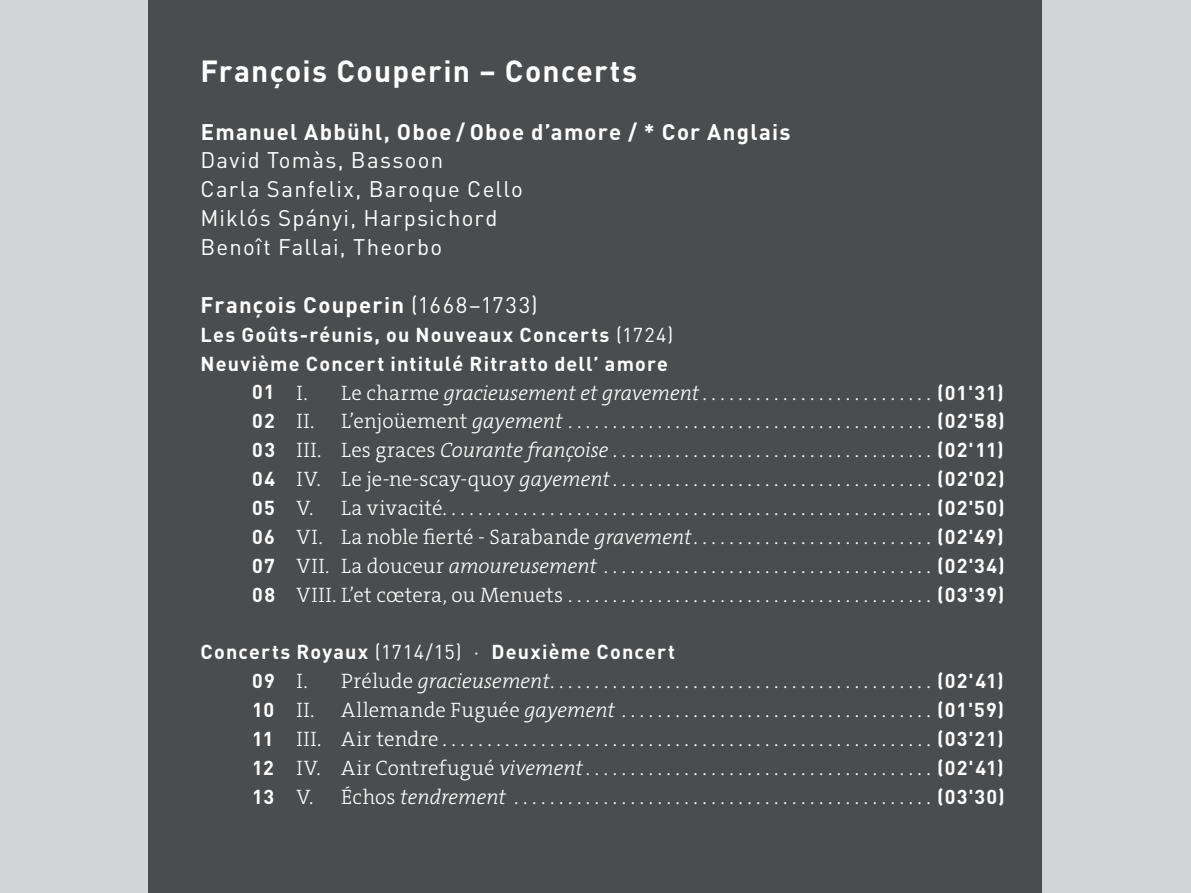
<style>
.page{position:relative;width:1191px;height:893px;background:#fff}
.page>*{position:absolute;margin:0;border:0;box-sizing:border-box;transform-origin:0 0}
.t1{font:700 30.15px "DINOT";letter-spacing:.04em;color:#fff}
.t2{font:22.35px/28.8px "DINOT";letter-spacing:.055em;color:#fff}
.t3{font:700 22.35px "DINOT";letter-spacing:.055em;color:#fff}
.t4{font:300 21.15px/28.8px "The Serif E2 s";color:#fff;text-align:justify}
.t5{font:300 21px "The Serif E2 s";color:#fff}
.t6{font:700 19.95px/28.8px "DINOT";letter-spacing:.06em;color:#fff}
.s1{font-weight:400}
.s2{font-family:"The Serif E2 s";font-weight:300;font-size:21px}
.s3{font-size:21px}
.s4{font-style:italic;font-size:21px}
.s5{font-family:"DINOT";font-weight:700;font-size:19.95px}
</style>
<div class="page">
<div style="left:0;top:0;width:180px;height:893px;background:#d3d4d6"></div>
<div style="left:1022px;top:0;width:169px;height:893px;background:#d3d4d6"></div>
<div style="left:149px;top:0;width:893px;height:893px;background:#4b4c4d"></div>
<h1 class="t1" style="left:200px;top:51px;width:438px">François Couperin – Concerts</h1>
<p class="t3" style="left:201px;top:117px;width:591px">Emanuel Abbühl, Oboe / Oboe d’amore / * Cor Anglais</p>
<p class="t2" style="left:200px;top:146px;width:324px">David Tomàs, Bassoon<br>Carla Sanfelix, Baroque Cello<br>Miklós Spányi, Harpsichord<br>Benoît Fallai, Theorbo</p>
<p class="t3" style="left:200px;top:290px;width:339px">François Couperin <span class="s1">(1668–1733)</span></p>
<p class="t6" style="left:200px;top:320px;width:474px">Les Goûts-réunis, ou Nouveaux Concerts <span class="s1">(1724)</span></p>
<p class="t6" style="left:200px;top:348px;width:469px">Neuvième Concert intitulé Ritratto dell’ amore</p>
<p class="t6" style="left:252px;top:377px;width:57px">01 <span class="s2">I.</span></p>
<p class="t4" style="left:341px;top:378px;width:664px"><span class="s3">Le charme</span> <span class="s4">gracieusement et gravement</span> . . . . . . . . . . . . . . . . . . . . . . . . . . <span class="s5">(01'31)</span></p>
<p class="t5" style="left:252px;top:408px;width:64px"><span class="s5">02</span> II.</p>
<p class="t4" style="left:252px;top:407px;width:754px;text-indent:89px"><span class="s3">L’enjoüement</span> <span class="s4">gayement</span> .........................................<span class="s5">(02'58)<br>03</span> <span class="s3">III. Les graces</span> <span class="s4">Courante françoise</span> ....................................<span class="s5">(02'11)<br>04</span> <span class="s3">IV. Le je-ne-scay-quoy</span> <span class="s4">gayement</span> ....................................<span class="s5">(02'02)</span></p>
<p class="t6" style="left:252px;top:493px;width:63px">05 <span class="s2">V.</span></p>
<p class="t4" style="left:252px;top:494px;width:754px;text-indent:89px"><span class="s3">La vivacité</span>. . . . . . . . . . . . . . . . . . . . . . . . . . . . . . . . . . . . . . . . . . . . . . . . . . . . . . . <span class="s5">(02'50)<br>06</span> <span class="s3">VI. La noble fierté - Sarabande</span> <span class="s4">gravement</span> . . . . . . . . . . . . . . . . . . . . . . . . . . . <span class="s5">(02'49)<br>07</span> <span class="s3">VII. La douceur</span> <span class="s4">amoureusement</span> .....................................<span class="s5">(02'34)<br>08</span> <span class="s3">VIII.L’et cœtera, ou Menuets</span> .........................................<span class="s5">(03'39)</span></p>
<p class="t6" style="left:252px;top:637px;width:424px;text-indent:-52px">Concerts Royaux <span class="s1">(1714/15) ·</span> Deuxième Concert<br>09 <span class="s2">I.</span></p>
<p class="t4" style="left:341px;top:667px;width:664px"><span class="s3">Prélude</span> <span class="s4">gracieusement</span> ...........................................<span class="s5">(02'41)</span></p>
<p class="t4" style="left:252px;top:696px;width:753px;text-indent:89px"><span class="s3">Allemande Fuguée</span> <span class="s4">gayement</span> ...................................<span class="s5">(01'59)<br>11</span> <span class="s3">III. Air tendre</span> .......................................................<span class="s5">(03'21)<br>12</span> <span class="s3">IV. Air Contrefugué</span> <span class="s4">vivement</span> .......................................<span class="s5">(02'41)</span></p>
<p class="t6" style="left:252px;top:782px;width:63px">13 <span class="s2">V.</span></p>
<p class="t4" style="left:341px;top:782px;width:665px"><span class="s3">Échos</span> <span class="s4">tendrement</span> ...............................................<span class="s5">(03'30)</span></p>
<p class="t5" style="left:252px;top:697px;width:64px"><span class="s5">10</span> II.</p>
</div>
